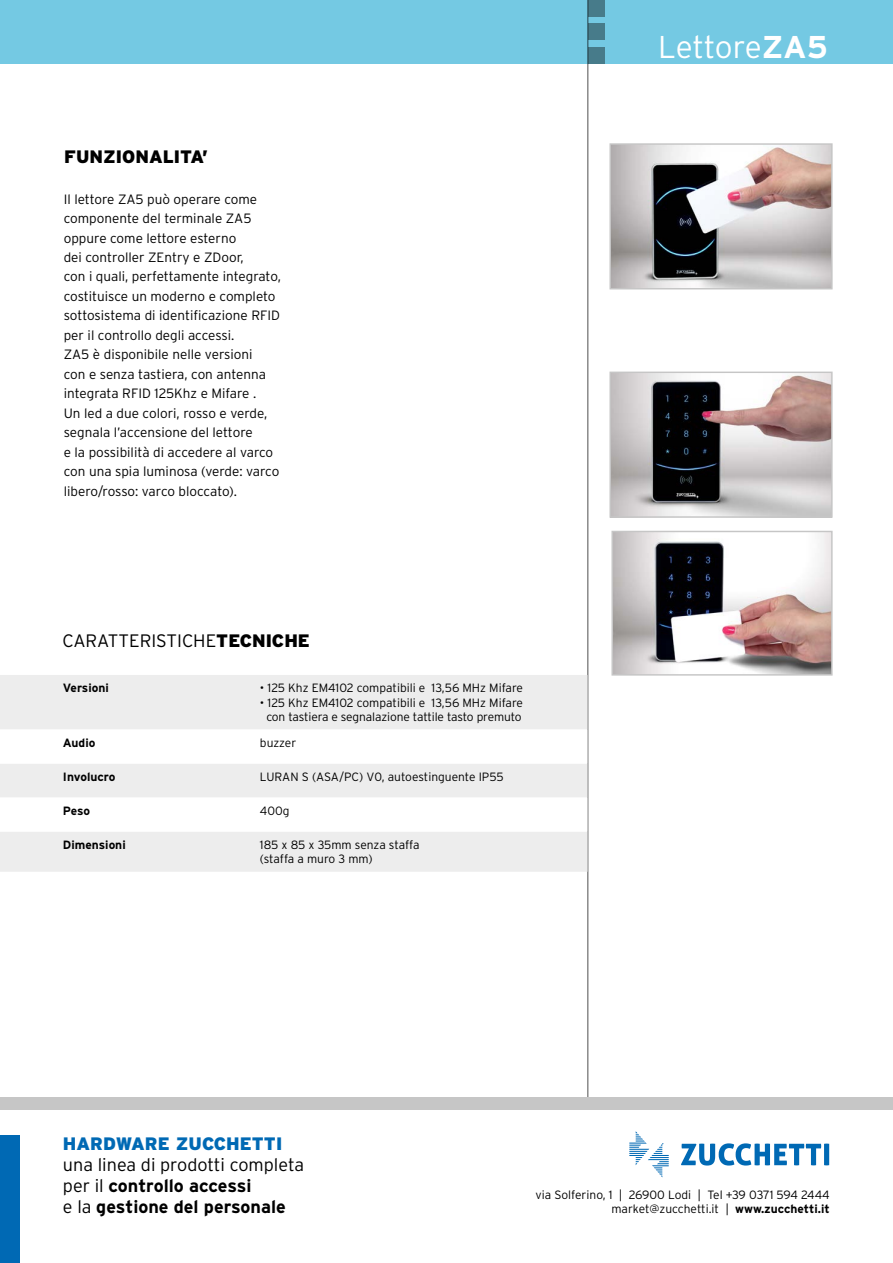
<style>
.page{position:relative;width:893px;height:1263px;background:#fff}
.page>*{position:absolute;margin:0;border:0;box-sizing:border-box;transform-origin:0 0}
.t1{font:300 31.5px "Interstate";letter-spacing:-.015em;color:#fff}
.t2{font:700 18px/21px "Interstate";color:#000}
.t3{font:300 18px "Interstate";color:#000}
.t4{font:900 18px "Interstate";color:#0069b4}
.t5{font:900 18px "Interstate";color:#000}
.t6{font:300 13.5px/19.5px "Interstate";color:#000}
.t7{font:300 12px/14.4px "Interstate";color:#000;text-align:right}
.t8{font:700 12px "Interstate";color:#000}
.s1{font-weight:900}
.s2{font-weight:700}
.s3{font-weight:300}
</style>
<div class="page">
<div style="left:0;top:0;width:893px;height:64px;background:#74c9e3"></div>
<div style="left:0;top:1136px;width:20px;height:127px;background:#0069b4"></div>
<svg style="left:681px;top:1143px;width:148px;height:22px"></svg>
<svg style="left:629px;top:1131px;width:40px;height:46px"></svg>
<hr style="left:587px;top:0;width:1px;height:1103px;background:#010202">
<div style="left:0;top:1097px;width:893px;height:13px;background:#c6c6c6"></div>
<div style="left:0;top:675px;width:587px;height:197px;background:#ededed"></div>
<svg style="left:0;top:729px;width:587px;height:102px"></svg>
<img style="left:611px;top:145px;width:220px;height:142px">
<div style="left:609px;top:143px;width:224px;height:146px;border:1px solid #c6c6c6"></div>
<img style="left:611px;top:374px;width:220px;height:142px">
<div style="left:609px;top:372px;width:224px;height:146px;border:1px solid #c6c6c6"></div>
<img style="left:613px;top:533px;width:218px;height:141px">
<div style="left:611px;top:531px;width:222px;height:145px;border:1px solid #c6c6c6"></div>
<h2 class="t5" style="left:64px;top:146px;width:145px">FUNZIONALITA’</h2>
<p class="t6" style="left:64px;top:189px;width:219px">Il lettore ZA5 può operare come componente del terminale ZA5 oppure come lettore esterno<br>dei controller ZEntry e ZDoor,<br>con i quali, perfettamente integrato, costituisce un moderno e completo sottosistema di identificazione RFID per il controllo degli accessi.<br>ZA5 è disponibile nelle versioni<br>con e senza tastiera, con antenna integrata RFID 125Khz e Mifare .<br>Un led a due colori, rosso e verde, segnala l’accensione del lettore<br>e la possibilità di accedere al varco con una spia luminosa (verde: varco libero/rosso: varco bloccato).</p>
<h2 class="t3" style="left:62px;top:630px;width:249px">CARATTERISTICHE<span class="s1">TECNICHE</span></h2>
<p class="t8" style="left:63px;top:681px;width:47px">Versioni</p>
<p class="t7" style="left:260px;top:681px;width:265px">• 125 Khz EM4102 compatibili e 13,56 MHz Mifare</p>
<p class="t7" style="left:260px;top:695px;width:265px;text-align:center">• 125 Khz EM4102 compatibili e 13,56 MHz Mifare con tastiera e segnalazione tattile tasto premuto</p>
<p class="t8" style="left:63px;top:736px;width:34px">Audio</p>
<p class="t7" style="left:260px;top:735px;width:38px">buzzer</p>
<p class="t8" style="left:63px;top:770px;width:54px">Involucro</p>
<p class="t7" style="left:260px;top:769px;width:245px">LURAN S (ASA/PC) V0, autoestinguente IP55</p>
<p class="t8" style="left:63px;top:804px;width:29px">Peso</p>
<p class="t7" style="left:260px;top:803px;width:31px">400g</p>
<p class="t8" style="left:63px;top:838px;width:64px">Dimensioni</p>
<p class="t7" style="left:260px;top:837px;width:161px;text-align:left">185 x 85 x 35mm senza staffa (staffa a muro 3 mm)</p>
<h1 class="t1" style="left:658px;top:29px;width:171px">Lettore<span class="s2">ZA5</span></h1>
<h2 class="t4" style="left:63px;top:1133px;width:221px">HARDWARE ZUCCHETTI</h2>
<h2 class="t2" style="left:63px;top:1154px;width:243px"><span class="s3">una linea di prodotti completa per il</span> controllo accessi<br><span class="s3">e la</span> gestione del personale</h2>
<p class="t7" style="left:535px;top:1187px;width:296px">via Solferino, 1 | 26900 Lodi | Tel +39 0371 594 2444 market@zucchetti.it | <span class="s2">www.zucchetti.it</span></p>
</div>
